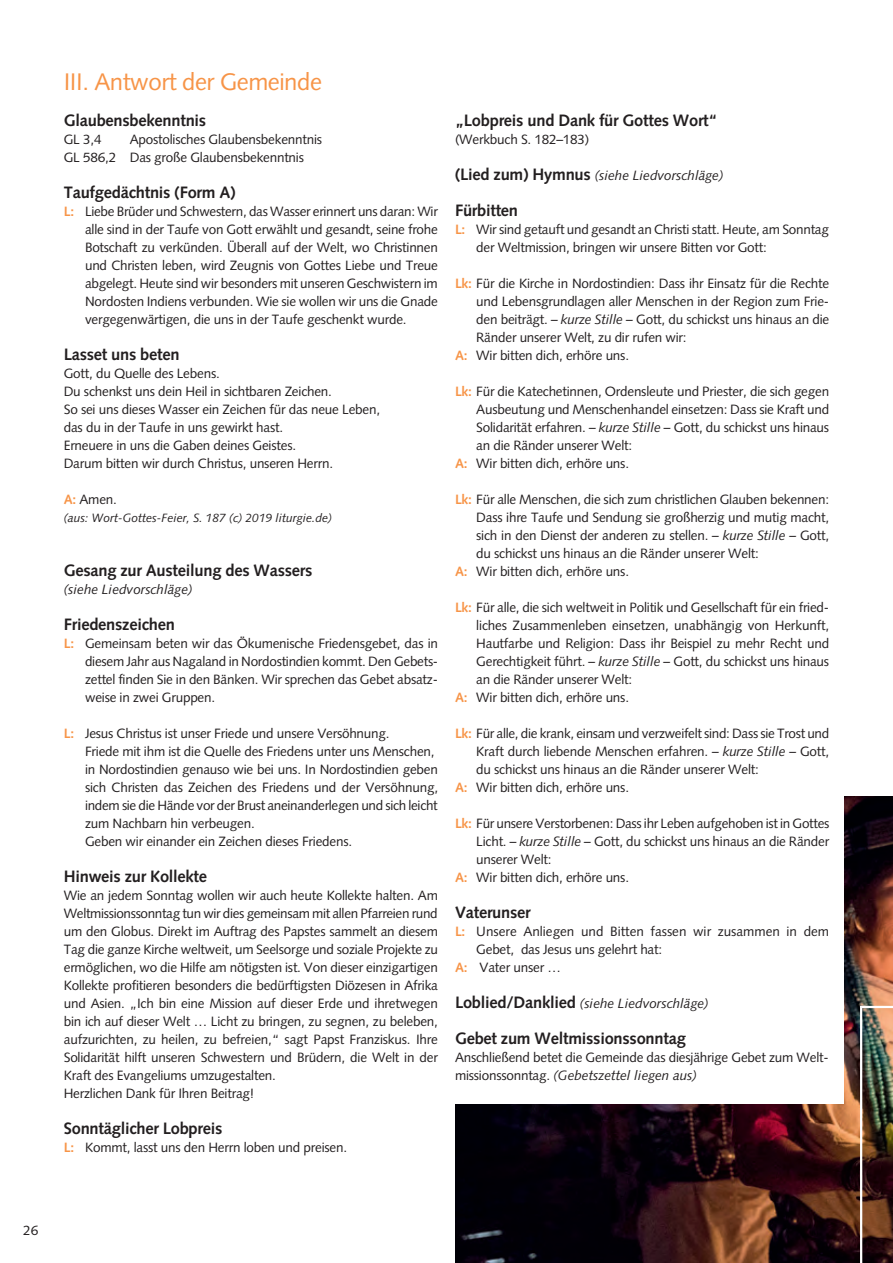
<style>
.page{position:relative;width:893px;height:1263px;background:#fff}
.page>*{position:absolute;margin:0;border:0;box-sizing:border-box;transform-origin:0 0}
.Headline_2010{font:24px "Syntax";letter-spacing:-.02em;color:#f79447}
.subhead_2010{font:700 16.5px "Syntax";letter-spacing:-.015em;color:#231f20}
.Copytext_ohne_Einzug{font:13.5px/18px "Syntax";letter-spacing:-.015em;color:#231f20;text-align:justify}
.subhead_2010-2{font:italic 13.5px "Syntax";color:#231f20}
._5-Marginalien{font:italic 12px "Syntax";color:#231f20}
.s1{font-weight:700;color:#f79447}
.s2{font-weight:700;font-style:normal;font-size:16.5px}
.s3{font-style:italic}
</style>
<div class="page">
<img style="left:455px;top:796px;width:438px;height:467px">
<img style="left:860px;top:1006px;width:33px;height:257px">
<div style="left:438px;top:709px;width:405px;height:394px;background:#fff"></div>
<p class="Headline_2010" style="left:64px;top:68px;width:260px">III. Antwort der Gemeinde</p>
<p class="subhead_2010" style="left:64px;top:111px;width:144px">Glaubensbekenntnis</p>
<p class="Copytext_ohne_Einzug" style="left:64px;top:130px;width:39px">GL 3,4</p>
<p class="Copytext_ohne_Einzug" style="left:130px;top:130px;width:194px">Apostolisches Glaubensbekenntnis</p>
<p class="Copytext_ohne_Einzug" style="left:64px;top:148px;width:242px">GL 586,2 Das große Glaubensbekenntnis</p>
<p class="subhead_2010" style="left:64px;top:183px;width:173px">Taufgedächtnis (Form A)</p>
<p class="Copytext_ohne_Einzug" style="left:85px;top:202px;width:354px;text-indent:-21px"><span class="s1">L:</span> Liebe Brüder und Schwestern, das Wasser erinnert uns daran: Wir alle sind in der Taufe von Gott erwählt und gesandt, seine frohe Botschaft zu verkünden. Überall auf der Welt, wo Christinnen und Christen leben, wird Zeugnis von Gottes Liebe und Treue abgelegt. Heute sind wir besonders mit unseren Geschwistern im Nordosten Indiens verbunden. Wie sie wollen wir uns die Gnade vergegenwärtigen, die uns in der Taufe geschenkt wurde.</p>
<p class="subhead_2010" style="left:64px;top:345px;width:117px">Lasset uns beten</p>
<p class="Copytext_ohne_Einzug" style="left:64px;top:364px;width:158px">Gott, du Quelle des Lebens.</p>
<p class="Copytext_ohne_Einzug" style="left:64px;top:382px;width:270px">Du schenkst uns dein Heil in sichtbaren Zeichen.</p>
<p class="Copytext_ohne_Einzug" style="left:64px;top:400px;width:318px">So sei uns dieses Wasser ein Zeichen für das neue Leben,</p>
<p class="Copytext_ohne_Einzug" style="left:64px;top:418px;width:221px">das du in der Taufe in uns gewirkt hast.</p>
<p class="Copytext_ohne_Einzug" style="left:64px;top:436px;width:234px">Erneuere in uns die Gaben deines Geistes.</p>
<p class="Copytext_ohne_Einzug" style="left:64px;top:454px;width:271px">Darum bitten wir durch Christus, unseren Herrn.</p>
<p class="Copytext_ohne_Einzug" style="left:64px;top:490px;width:55px"><span class="s1">A:</span> Amen.</p>
<p class="_5-Marginalien" style="left:64px;top:511px;width:270px">(aus: Wort-Gottes-Feier, S. 187 (c) 2019 liturgie.de)</p>
<p class="subhead_2010" style="left:64px;top:561px;width:250px">Gesang zur Austeilung des Wassers</p>
<p class="subhead_2010-2" style="left:64px;top:581px;width:130px">(siehe Liedvorschläge)</p>
<p class="subhead_2010" style="left:64px;top:615px;width:113px">Friedenszeichen</p>
<p class="Copytext_ohne_Einzug" style="left:85px;top:634px;width:354px;text-indent:-21px"><span class="s1">L:</span> Gemeinsam beten wir das Ökumenische Friedensgebet, das in diesem Jahr aus Nagaland in Nordostindien kommt. Den Gebets&shy;zettel finden Sie in den Bänken. Wir sprechen das Gebet absatz&shy;weise in zwei Gruppen.</p>
<p class="Copytext_ohne_Einzug" style="left:64px;top:724px;width:327px"><span class="s1">L:</span> Jesus Christus ist unser Friede und unsere Versöhnung.</p>
<p class="Copytext_ohne_Einzug" style="left:85px;top:742px;width:351px">Friede mit ihm ist die Quelle des Friedens unter uns Menschen,</p>
<p class="Copytext_ohne_Einzug" style="left:85px;top:760px;width:355px">in Nordostindien genauso wie bei uns. In Nordostindien geben sich Christen das Zeichen des Friedens und der Versöhnung, indem sie die Hände vor der Brust aneinanderlegen und sich leicht zum Nachbarn hin verbeugen.</p>
<p class="Copytext_ohne_Einzug" style="left:85px;top:832px;width:269px">Geben wir einander ein Zeichen dieses Friedens.</p>
<p class="subhead_2010" style="left:64px;top:867px;width:145px">Hinweis zur Kollekte</p>
<p class="Copytext_ohne_Einzug" style="left:64px;top:886px;width:376px">Wie an jedem Sonntag wollen wir auch heute Kollekte halten. Am Weltmissionssonntag tun wir dies gemeinsam mit allen Pfarreien rund um den Globus. Direkt im Auftrag des Papstes sammelt an diesem Tag die ganze Kirche weltweit, um Seelsorge und soziale Projekte zu ermöglichen, wo die Hilfe am nötigsten ist. Von dieser einzigartigen Kollekte profitieren besonders die bedürftigsten Diözesen in Afrika und Asien. „Ich bin eine Mission auf dieser Erde und ihretwegen bin ich auf dieser Welt … Licht zu bringen, zu segnen, zu beleben, aufzurichten, zu heilen, zu befreien,“ sagt Papst Franziskus. Ihre Solidarität hilft unseren Schwestern und Brüdern, die Welt in der Kraft des Evangeliums umzugestalten.</p>
<p class="Copytext_ohne_Einzug" style="left:64px;top:1084px;width:192px">Herzlichen Dank für Ihren Beitrag!</p>
<p class="subhead_2010" style="left:64px;top:1119px;width:160px">Sonntäglicher Lobpreis</p>
<p class="Copytext_ohne_Einzug" style="left:64px;top:1138px;width:285px"><span class="s1">L:</span> Kommt, lasst uns den Herrn loben und preisen.</p>
<p class="subhead_2010" style="left:455px;top:111px;width:264px">„Lobpreis und Dank für Gottes Wort“</p>
<p class="Copytext_ohne_Einzug" style="left:455px;top:130px;width:136px">(Werkbuch S. 182–183)</p>
<p class="subhead_2010-2" style="left:455px;top:167px;width:270px"><span class="s2">(Lied zum) Hymnus</span> (siehe Liedvorschläge)</p>
<p class="subhead_2010" style="left:455px;top:201px;width:65px">Fürbitten</p>
<p class="Copytext_ohne_Einzug" style="left:476px;top:220px;width:354px;text-indent:-21px"><span class="s1">L:</span> Wir sind getauft und gesandt an Christi statt. Heute, am Sonntag der Weltmission, bringen wir unsere Bitten vor Gott:</p>
<p class="Copytext_ohne_Einzug" style="left:476px;top:274px;width:354px;text-indent:-21px"><span class="s1">Lk:</span> Für die Kirche in Nordostindien: Dass ihr Einsatz für die Rechte und Lebensgrundlagen aller Menschen in der Region zum Frie&shy;den beiträgt. <span class="s3">– kurze Stille –</span> Gott, du schickst uns hinaus an die Ränder unserer Welt, zu dir rufen wir:</p>
<p class="Copytext_ohne_Einzug" style="left:455px;top:346px;width:176px"><span class="s1">A:</span> Wir bitten dich, erhöre uns.</p>
<p class="Copytext_ohne_Einzug" style="left:476px;top:382px;width:354px;text-indent:-21px"><span class="s1">Lk:</span> Für die Katechetinnen, Ordensleute und Priester, die sich gegen Ausbeutung und Menschenhandel einsetzen: Dass sie Kraft und Solidarität erfahren. <span class="s3">– kurze Stille –</span> Gott, du schickst uns hinaus an die Ränder unserer Welt:</p>
<p class="Copytext_ohne_Einzug" style="left:455px;top:454px;width:176px"><span class="s1">A:</span> Wir bitten dich, erhöre uns.</p>
<p class="Copytext_ohne_Einzug" style="left:476px;top:490px;width:354px;text-indent:-21px"><span class="s1">Lk:</span> Für alle Menschen, die sich zum christlichen Glauben bekennen:<br>Dass ihre Taufe und Sendung sie großherzig und mutig macht, sich in den Dienst der anderen zu stellen. <span class="s3">– kurze Stille –</span> Gott, du schickst uns hinaus an die Ränder unserer Welt:</p>
<p class="Copytext_ohne_Einzug" style="left:455px;top:562px;width:176px"><span class="s1">A:</span> Wir bitten dich, erhöre uns.</p>
<p class="Copytext_ohne_Einzug" style="left:476px;top:598px;width:355px;text-indent:-21px"><span class="s1">Lk:</span> Für alle, die sich weltweit in Politik und Gesellschaft für ein fried&shy;liches Zusammenleben einsetzen, unabhängig von Herkunft, Hautfarbe und Religion: Dass ihr Beispiel zu mehr Recht und Gerechtigkeit führt. <span class="s3">– kurze Stille –</span> Gott, du schickst uns hinaus an die Ränder unserer Welt:</p>
<p class="Copytext_ohne_Einzug" style="left:455px;top:688px;width:176px"><span class="s1">A:</span> Wir bitten dich, erhöre uns.</p>
<p class="Copytext_ohne_Einzug" style="left:476px;top:724px;width:355px;text-indent:-21px"><span class="s1">Lk:</span> Für alle, die krank, einsam und verzweifelt sind: Dass sie Trost und Kraft durch liebende Menschen erfahren. <span class="s3">– kurze Stille –</span> Gott, du schickst uns hinaus an die Ränder unserer Welt:</p>
<p class="Copytext_ohne_Einzug" style="left:455px;top:778px;width:176px"><span class="s1">A:</span> Wir bitten dich, erhöre uns.</p>
<p class="Copytext_ohne_Einzug" style="left:476px;top:814px;width:355px;text-indent:-21px"><span class="s1">Lk:</span> Für unsere Verstorbenen: Dass ihr Leben aufgehoben ist in Gottes Licht. <span class="s3">– kurze Stille –</span> Gott, du schickst uns hinaus an die Ränder unserer Welt:</p>
<p class="Copytext_ohne_Einzug" style="left:455px;top:868px;width:176px"><span class="s1">A:</span> Wir bitten dich, erhöre uns.</p>
<p class="subhead_2010" style="left:455px;top:903px;width:77px">Vaterunser</p>
<p class="Copytext_ohne_Einzug" style="left:476px;top:922px;width:354px;text-indent:-21px"><span class="s1">L:</span> Unsere Anliegen und Bitten fassen wir zusammen in dem<br>Gebet, das Jesus uns gelehrt hat:</p>
<p class="Copytext_ohne_Einzug" style="left:455px;top:958px;width:107px"><span class="s1">A:</span> Vater unser …</p>
<p class="subhead_2010-2" style="left:455px;top:995px;width:255px"><span class="s2">Loblied/Danklied</span> (siehe Liedvorschläge)</p>
<p class="subhead_2010" style="left:455px;top:1029px;width:232px">Gebet zum Weltmissionssonntag</p>
<p class="Copytext_ohne_Einzug" style="left:455px;top:1048px;width:375px">Anschließend betet die Gemeinde das diesjährige Gebet zum Welt&shy;missionssonntag. <span class="s3">(Gebetszettel liegen aus)</span></p>
<p class="Copytext_ohne_Einzug" style="left:23px;top:1221px;width:17px">26</p>
</div>
